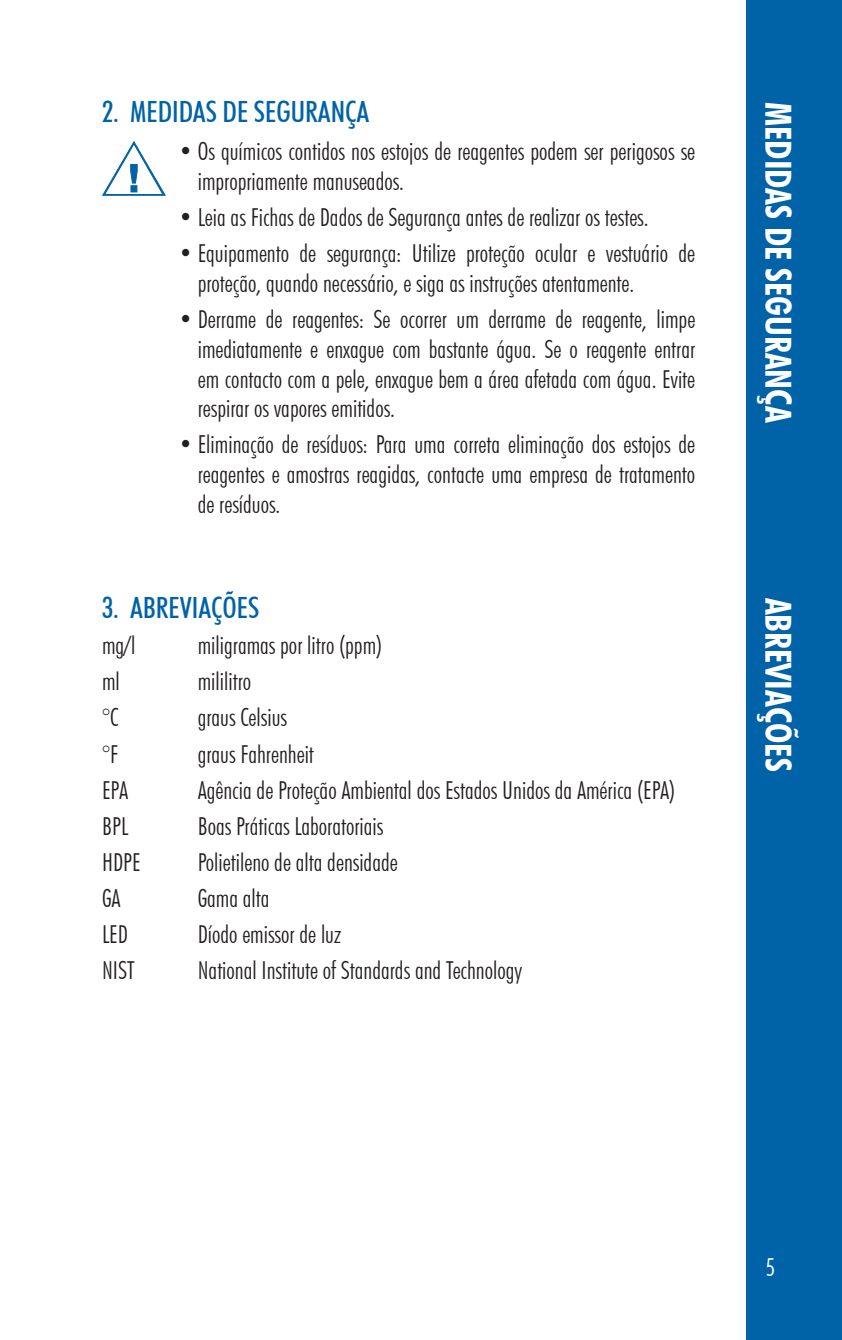
<style>
.page{position:relative;width:842px;height:1340px;background:#fff}
.page>*{position:absolute;margin:0;border:0;box-sizing:border-box;transform-origin:0 0}
.t1{font:700 condensed 36px "Futura BT";color:#fff}
.t2{font:500 condensed 29.25px "Futura BT";color:#0163a7}
.t3{font:300 condensed 24.75px/29.7px "Futura BT";color:#231f20}
.t4{font:300 condensed 24.75px "Futura BT";color:#fff}
</style>
<div class="page">
<div style="left:746px;top:0;width:96px;height:1339px;background:#0163a7"></div>
<svg style="left:102px;top:141px;width:64px;height:55px"></svg>
<p class="t2" style="left:102px;top:94px;width:269px">2. MEDIDAS DE SEGURANÇA</p>
<p class="t3" style="left:198px;top:137px;width:499px;text-indent:-19px">• Os químicos contidos nos estojos de reagentes podem ser perigosos se impropriamente manuseados.</p>
<p class="t3" style="left:179px;top:202px;width:471px">• Leia as Fichas de Dados de Segurança antes de realizar os testes.</p>
<p class="t3" style="left:198px;top:238px;width:499px;text-indent:-19px">• Equipamento de segurança: Utilize proteção ocular e vestuário de proteção, quando necessário, e siga as instruções atentamente.</p>
<p class="t3" style="left:198px;top:304px;width:499px;text-align:justify;text-indent:-19px">• Derrame de reagentes: Se ocorrer um derrame de reagente, limpe imediatamente e enxague com bastante água. Se o reagente entrar em contacto com a pele, enxague bem a área afetada com água. Evite respirar os vapores emitidos.</p>
<p class="t3" style="left:198px;top:429px;width:499px;text-align:justify;text-indent:-19px">• Eliminação de resíduos: Para uma correta eliminação dos estojos de reagentes e amostras reagidas, contacte uma empresa de tratamento de resíduos.</p>
<p class="t2" style="left:102px;top:590px;width:159px">3. ABREVIAÇÕES</p>
<p class="t3" style="left:102px;top:630px;width:35px">mg/l</p>
<p class="t3" style="left:198px;top:630px;width:186px">miligramas por litro (ppm)</p>
<p class="t3" style="left:102px;top:666px;width:19px">ml</p>
<p class="t3" style="left:198px;top:666px;width:55px">mililitro</p>
<p class="t3" style="left:102px;top:702px;width:18px">°C</p>
<p class="t3" style="left:198px;top:702px;width:91px">graus Celsius</p>
<p class="t3" style="left:102px;top:738px;width:18px">°F</p>
<p class="t3" style="left:198px;top:738px;width:118px">graus Fahrenheit</p>
<p class="t3" style="left:102px;top:774px;width:28px">EPA</p>
<p class="t3" style="left:198px;top:774px;width:479px">Agência de Proteção Ambiental dos Estados Unidos da América (EPA)</p>
<p class="t3" style="left:102px;top:810px;width:28px">BPL</p>
<p class="t3" style="left:198px;top:810px;width:187px">Boas Práticas Laboratoriais</p>
<p class="t3" style="left:102px;top:847px;width:40px">HDPE</p>
<p class="t3" style="left:198px;top:847px;width:202px">Polietileno de alta densidade</p>
<p class="t3" style="left:102px;top:883px;width:20px">GA</p>
<p class="t3" style="left:198px;top:883px;width:73px">Gama alta</p>
<p class="t3" style="left:102px;top:919px;width:27px">LED</p>
<p class="t3" style="left:198px;top:919px;width:145px">Díodo emissor de luz</p>
<p class="t3" style="left:102px;top:955px;width:34px">NIST</p>
<p class="t3" style="left:198px;top:955px;width:326px">National Institute of Standards and Technology</p>
<h1 class="t1" style="left:800px;top:102px;width:322px;rotate:90deg">MEDIDAS DE SEGURANÇA</h1>
<h1 class="t1" style="left:800px;top:597px;width:175px;rotate:90deg">ABREVIAÇÕES</h1>
<p class="t4" style="left:765px;top:1252px;width:11px">5</p>
</div>
